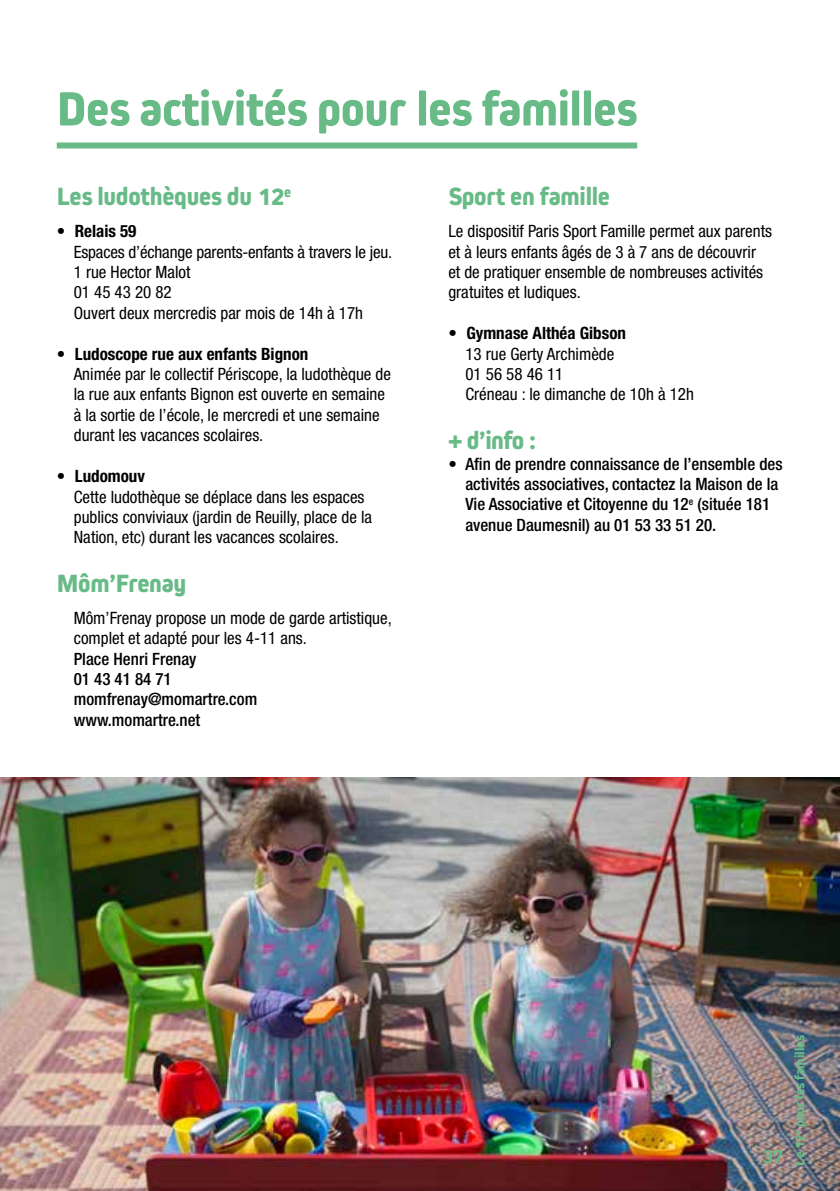
<style>
.page{position:relative;width:840px;height:1191px;background:#fff}
.page>*{position:absolute;margin:0;border:0;box-sizing:border-box;transform-origin:0 0}
.t1{font:800 50px "Kiro";letter-spacing:-.01em;color:#68bb87}
.t2{font:800 26px "Kiro";letter-spacing:-.01em;color:#68bb87}
.t3{font:700 20px "Kiro";color:#68bb87}
.t4{font:condensed 17px/20.4px "Helvetica Neue LT Pro";color:#000}
.t5{font:500 condensed 17px/20.4px "Helvetica Neue LT Pro";color:#000}
.t6{font:800 14px "Kiro";color:#68bb87}
.s1{font-weight:700}
.s2{font-weight:400}
</style>
<div class="page">
<img style="left:0;top:777px;width:839px;height:414px">
<div style="left:57px;top:142px;width:579px;height:6px;background:#68bb87"></div>
<h1 class="t1" style="left:57px;top:80px;width:581px">Des activités pour les familles</h1>
<h2 class="t2" style="left:57px;top:182px;width:236px">Les ludothèques du 12<sup>e</sup></h2>
<p class="t4" style="left:74px;top:221px;width:320px;text-indent:-17px">• <span class="s1">Relais 59<br></span>Espaces d’échange parents-enfants à travers le jeu.<br>1 rue Hector Malot<br>01 45 43 20 82<br>Ouvert deux mercredis par mois de 14h à 17h</p>
<p class="t4" style="left:74px;top:343px;width:318px;text-indent:-17px">• <span class="s1">Ludoscope rue aux enfants Bignon<br></span>Animée par le collectif Périscope, la ludothèque de la rue aux enfants Bignon est ouverte en semaine à la sortie de l’école, le mercredi et une semaine durant les vacances scolaires.</p>
<p class="t4" style="left:74px;top:466px;width:299px;text-indent:-17px">• <span class="s1">Ludomouv<br></span>Cette ludothèque se déplace dans les espaces publics conviviaux (jardin de Reuilly, place de la Nation, etc) durant les vacances scolaires.</p>
<h2 class="t2" style="left:57px;top:568px;width:131px">Môm’Frenay</h2>
<p class="t4" style="left:74px;top:607px;width:319px">Môm’Frenay propose un mode de garde artistique, complet et adapté pour les 4-11 ans.</p>
<p class="t5" style="left:74px;top:648px;width:185px">Place Henri Frenay<br>01 43 41 84 71 momfrenay@momartre.com www.momartre.net</p>
<h2 class="t2" style="left:448px;top:182px;width:163px">Sport en famille</h2>
<p class="t4" style="left:448px;top:221px;width:325px">Le dispositif Paris Sport Famille permet aux parents et à leurs enfants âgés de 3 à 7 ans de découvrir et de pratiquer ensemble de nombreuses activités gratuites et ludiques.</p>
<p class="t4" style="left:465px;top:323px;width:230px;text-indent:-17px">• <span class="s1">Gymnase Althéa Gibson<br></span>13 rue Gerty Archimède<br>01 56 58 46 11<br>Créneau : le dimanche de 10h à 12h</p>
<h2 class="t2" style="left:448px;top:425px;width:89px">+ d’info :</h2>
<p class="t5" style="left:465px;top:453px;width:318px;text-indent:-17px"><span class="s2">•</span> Afin de prendre connaissance de l’ensemble des activités associatives, contactez la Maison de la Vie Associative et Citoyenne du 12<sup>e</sup> (située 181 avenue Daumesnil) au 01 53 33 51 20.</p>
<p class="t3" style="left:761px;top:1144px;width:23px">37</p>
<p class="t6" style="left:791px;top:1165px;width:131px;rotate:-90deg">Le 12<sup>e</sup> pour les familles</p>
</div>
